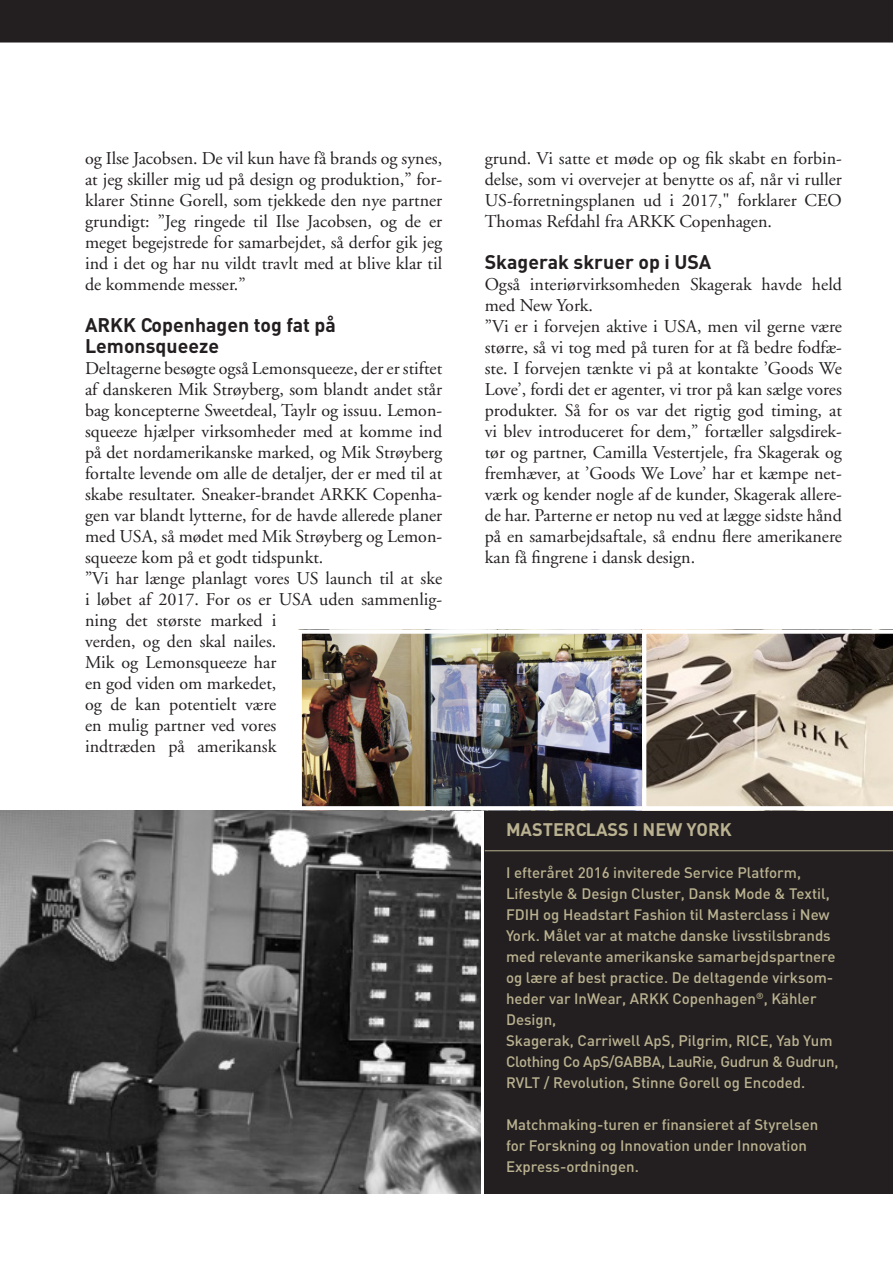
<style>
.page{position:relative;width:893px;height:1263px;background:#fff}
.page>*{position:absolute;margin:0;border:0;box-sizing:border-box;transform-origin:0 0}
.Mellemrubrik{font:700 19.5px/21px "DIN";color:#231f20}
.Brødtekst_pos{font:18px/21px "Adobe Garamond";color:#231f20;text-align:justify}
.Boxrubrik{font:700 18px "DIN";color:#bab290}
.Boxbrød{font:500 15px/21px "DIN";color:#bab290}
</style>
<div class="page">
<img style="left:0;top:810px;width:480px;height:383px">
<div style="left:0;top:0;width:893px;height:43px;background:#231f20"></div>
<div style="left:485px;top:804px;width:408px;height:389px;background:#231f20"></div>
<hr style="left:485px;top:850px;width:408px;height:1px;background:#bab290">
<img style="left:303px;top:634px;width:338px;height:171px">
<div style="left:298px;top:629px;width:348px;height:181px;border:4px solid #fff"></div>
<svg style="left:642px;top:629px;width:251px;height:181px;background:#b1a699"></svg>
<p class="Brødtekst_pos" style="left:85px;top:149px;width:359px">og Ilse Jacobsen. De vil kun have få brands og synes, at jeg skiller mig ud på design og produktion,” for&shy;klarer Stinne Gorell, som tjekkede den nye partner grundigt: ”Jeg ringede til Ilse Jacobsen, og de er meget begejstrede for samarbejdet, så derfor gik jeg ind i det og har nu vildt travlt med at blive klar til de kommende messer.”</p>
<p class="Mellemrubrik" style="left:85px;top:314px;width:252px">ARKK Copenhagen tog fat på<br>Lemonsqueeze</p>
<p class="Brødtekst_pos" style="left:85px;top:359px;width:359px">Deltagerne besøgte også Lemonsqueeze, der er stiftet af danskeren Mik Strøyberg, som blandt andet står bag koncepterne Sweetdeal, Taylr og issuu. Lemon&shy;squeeze hjælper virksomheder med at komme ind på det nordamerikanske marked, og Mik Strøyberg fortalte levende om alle de detaljer, der er med til at skabe resultater. Sneaker-brandet ARKK Copenha&shy;gen var blandt lytterne, for de havde allerede planer med USA, så mødet med Mik Strøyberg og Lemon&shy;squeeze kom på et godt tidspunkt.</p>
<p class="Brødtekst_pos" style="left:85px;top:569px;width:359px;text-align:left">”Vi har længe planlagt vores US launch til at ske i løbet af 2017. For os er USA uden sammenlig&shy;ning det største marked i<br>verden, og den skal nailes.<br>Mik og Lemonsqueeze har<br>en god viden om markedet,<br>og de kan potentielt være<br>en mulig partner ved vores<br>indtræden på amerikansk</p>
<p class="Brødtekst_pos" style="left:485px;top:149px;width:359px">grund. Vi satte et møde op og fik skabt en forbin&shy;delse, som vi overvejer at benytte os af, når vi ruller US-forretningsplanen ud i 2017," forklarer CEO Thomas Refdahl fra ARKK Copenhagen.</p>
<p class="Mellemrubrik" style="left:485px;top:251px;width:228px">Skagerak skruer op i USA</p>
<p class="Brødtekst_pos" style="left:485px;top:275px;width:359px">Også interiørvirksomheden Skagerak havde held med New York.</p>
<p class="Brødtekst_pos" style="left:485px;top:317px;width:359px">”Vi er i forvejen aktive i USA, men vil gerne være større, så vi tog med på turen for at få bedre fodfæ&shy;ste. I forvejen tænkte vi på at kontakte ’Goods We Love’, fordi det er agenter, vi tror på kan sælge vores produkter. Så for os var det rigtig god timing, at vi blev introduceret for dem,” fortæller salgsdirek&shy;tør og partner, Camilla Vestertjele, fra Skagerak og fremhæver, at ’Goods We Love’ har et kæmpe net&shy;værk og kender nogle af de kunder, Skagerak allere&shy;de har. Parterne er netop nu ved at lægge sidste hånd på en samarbejdsaftale, så endnu flere amerikanere kan få fingrene i dansk design.</p>
<p class="Boxrubrik" style="left:506px;top:818px;width:227px">MASTERCLASS I NEW YORK</p>
<p class="Boxbrød" style="left:506px;top:862px;width:334px">I efteråret 2016 inviterede Service Platform, Lifestyle &amp; Design Cluster, Dansk Mode &amp; Textil, FDIH og Headstart Fashion til Masterclass i New York. Målet var at matche danske livsstilsbrands med relevante amerikanske samarbejdspartnere og lære af best practice. De deltagende virksom&shy;heder var InWear, ARKK Copenhagen<sup>®</sup>, Kähler Design,<br>Skagerak, Carriwell ApS, Pilgrim, RICE, Yab Yum Clothing Co ApS/GABBA, LauRie, Gudrun &amp; Gudrun, RVLT / Revolution, Stinne Gorell og Encoded.</p>
<p class="Boxbrød" style="left:506px;top:1114px;width:314px">Matchmaking-turen er finansieret af Styrelsen for Forskning og Innovation under Innovation<br>Express-ordningen.</p>
</div>
